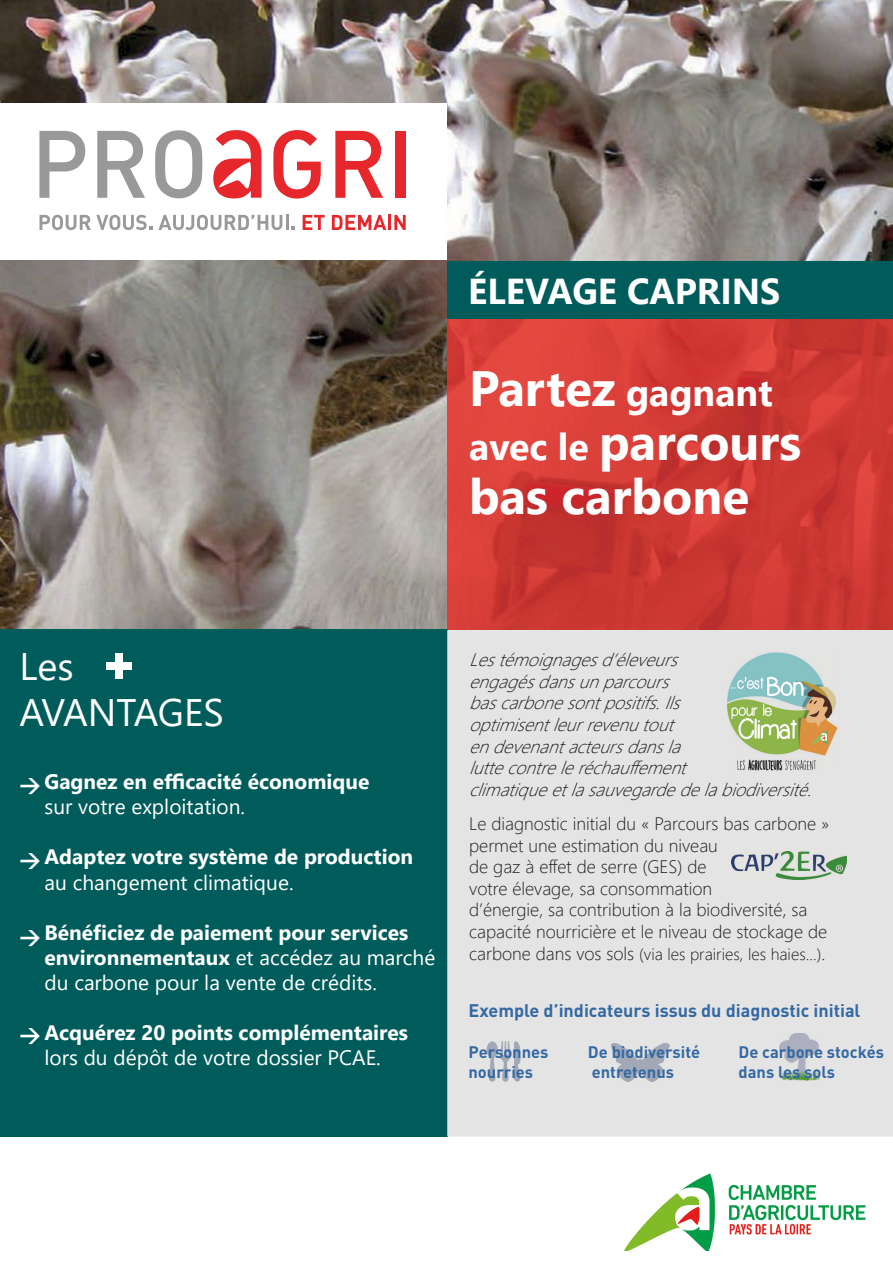
<style>
.page{position:relative;width:893px;height:1263px;background:#fff}
.page>*{position:absolute;margin:0;border:0;box-sizing:border-box;transform-origin:0 0}
.t1{font:700 49.5px/54px "Segoe UI";color:#fff}
.t2{font:38.25px/45.9px "Segoe UI";color:#fff}
.t3{font:700 37.5px "Segoe UI";color:#fff}
.t4{font:700 36px "Segoe UI";color:#fff}
.t5{font:700 20.85px/25px "Segoe UI";color:#fff}
.t6{font:20.85px "Segoe UI";color:#fff}
.t7{font:700 20.85px "DIN Pro";color:#fff}
.t8{font:300 18px/21.6px "Segoe UI";color:#1d1d1b}
.t9{font:italic 300 18px/21.6px "Segoe UI";color:#1d1d1b}
.t10{font:700 18px "DIN Pro";color:#3469a3}
.t11{font:700 16.5px "DIN Pro";color:#3469a3}
.t12{font:300 16.5px "Segoe UI";color:#1d1d1b}
.s1{font-size:49.5px}
.s2{font-size:37.5px}
.s3{font-weight:400}
.s4{font-size:18px}
</style>
<div class="page">
<img style="left:0;top:0;width:893px;height:629px">
<div style="left:0;top:103px;width:446px;height:157px;background:#fff"></div>
<svg style="left:273px;top:130px;width:48px;height:69px"></svg>
<svg style="left:40px;top:215px;width:112px;height:15px"></svg>
<svg style="left:158px;top:215px;width:137px;height:15px"></svg>
<svg style="left:303px;top:215px;width:22px;height:15px"></svg>
<svg style="left:332px;top:215px;width:54px;height:15px"></svg>
<hr style="left:388px;top:215px;width:3px;height:15px;background:#e6272c">
<svg style="left:394px;top:215px;width:12px;height:15px"></svg>
<svg style="left:39px;top:131px;width:46px;height:67px"></svg>
<svg style="left:97px;top:131px;width:48px;height:67px"></svg>
<svg style="left:155px;top:130px;width:47px;height:68px"></svg>
<svg style="left:335px;top:131px;width:48px;height:67px"></svg>
<div style="left:396px;top:131px;width:10px;height:67px;background:#e6272c"></div>
<svg style="left:213px;top:130px;width:48px;height:68px"></svg>
<div style="left:447px;top:262px;width:446px;height:58px;background:#005c5b"></div>
<img style="left:447px;top:320px;width:446px;height:309px">
<div style="left:0;top:629px;width:447px;height:507px;background:#005c5b"></div>
<div style="left:447px;top:630px;width:446px;height:506px;background:#e4e4e4"></div>
<img style="left:779px;top:1033px;width:41px;height:47px">
<img style="left:487px;top:1041px;width:33px;height:40px">
<img style="left:611px;top:1044px;width:58px;height:37px">
<img style="left:732px;top:851px;width:115px;height:28px">
<img style="left:724px;top:652px;width:115px;height:119px">
<img style="left:623px;top:1173px;width:243px;height:78px">
<div style="left:115px;top:653px;width:8px;height:25px;background:#fff"></div>
<div style="left:106px;top:662px;width:26px;height:8px;background:#fff"></div>
<h3 class="t4" style="left:468px;top:258px;width:314px">ÉLEVAGE CAPRINS</h3>
<h3 class="t3" style="left:469px;top:358px;width:305px"><span class="s1">Partez</span> gagnant</h3>
<h1 class="t1" style="left:469px;top:412px;width:334px"><span class="s2">avec le</span> parcours bas carbone</h1>
<h2 class="t2" style="left:19px;top:640px;width:206px">Les<br>AVANTAGES</h2>
<p class="t5" style="left:44px;top:768px;width:326px">Gagnez en efficacité économique</p>
<p class="t6" style="left:44px;top:787px;width:202px">sur votre exploitation.</p>
<p class="t5" style="left:44px;top:843px;width:370px">Adaptez votre système de production</p>
<p class="t6" style="left:44px;top:862px;width:251px">au changement climatique.</p>
<p class="t5" style="left:44px;top:918px;width:392px">Bénéficiez de paiement pour services environnementaux <span class="s3">et accédez au marché du carbone pour la vente de crédits.</span></p>
<p class="t5" style="left:44px;top:1018px;width:365px">Acquérez 20 points complémentaires</p>
<p class="t6" style="left:44px;top:1038px;width:338px">lors du dépôt de votre dossier PCAE.</p>
<p class="t7" style="left:19px;top:771px;width:23px">→</p>
<p class="t7" style="left:19px;top:846px;width:23px">→</p>
<p class="t7" style="left:19px;top:922px;width:23px">→</p>
<p class="t7" style="left:19px;top:1020px;width:23px">→</p>
<p class="t9" style="left:469px;top:647px;width:354px">Lestémoignagesd’éleveurs engagésdansunparcours bascarbonesontpositifs.Ils optimisentleurrevenutout endevenantacteursdansla luttecontreleréchauffement climatiqueetlasauvegardedelabiodiversité.</p>
<p class="t8" style="left:469px;top:811px;width:362px">Le diagnostic initial du « Parcours bas carbone » permet une estimation du niveau<br>de gaz à effet de serre (GES) de<br>votre élevage, sa consommation<br>d’énergie, sa contribution à la biodiversité, sa capacité nourricière et le niveau de stockage de</p>
<p class="t12" style="left:469px;top:938px;width:358px"><span class="s4">carbone dans vos sols</span> (via les prairies, les haies...)<span class="s4">.</span></p>
<p class="t10" style="left:468px;top:998px;width:393px">Exemple d’indicateurs issus du diagnostic initial</p>
<p class="t11" style="left:468px;top:1041px;width:82px">Personnes</p>
<p class="t11" style="left:588px;top:1041px;width:114px">De biodiversité</p>
<p class="t11" style="left:738px;top:1041px;width:147px">De carbone stockés</p>
<p class="t11" style="left:468px;top:1061px;width:66px">nourries</p>
<p class="t11" style="left:592px;top:1061px;width:84px">entretenus</p>
<p class="t11" style="left:738px;top:1061px;width:98px">dans les sols</p>
</div>
